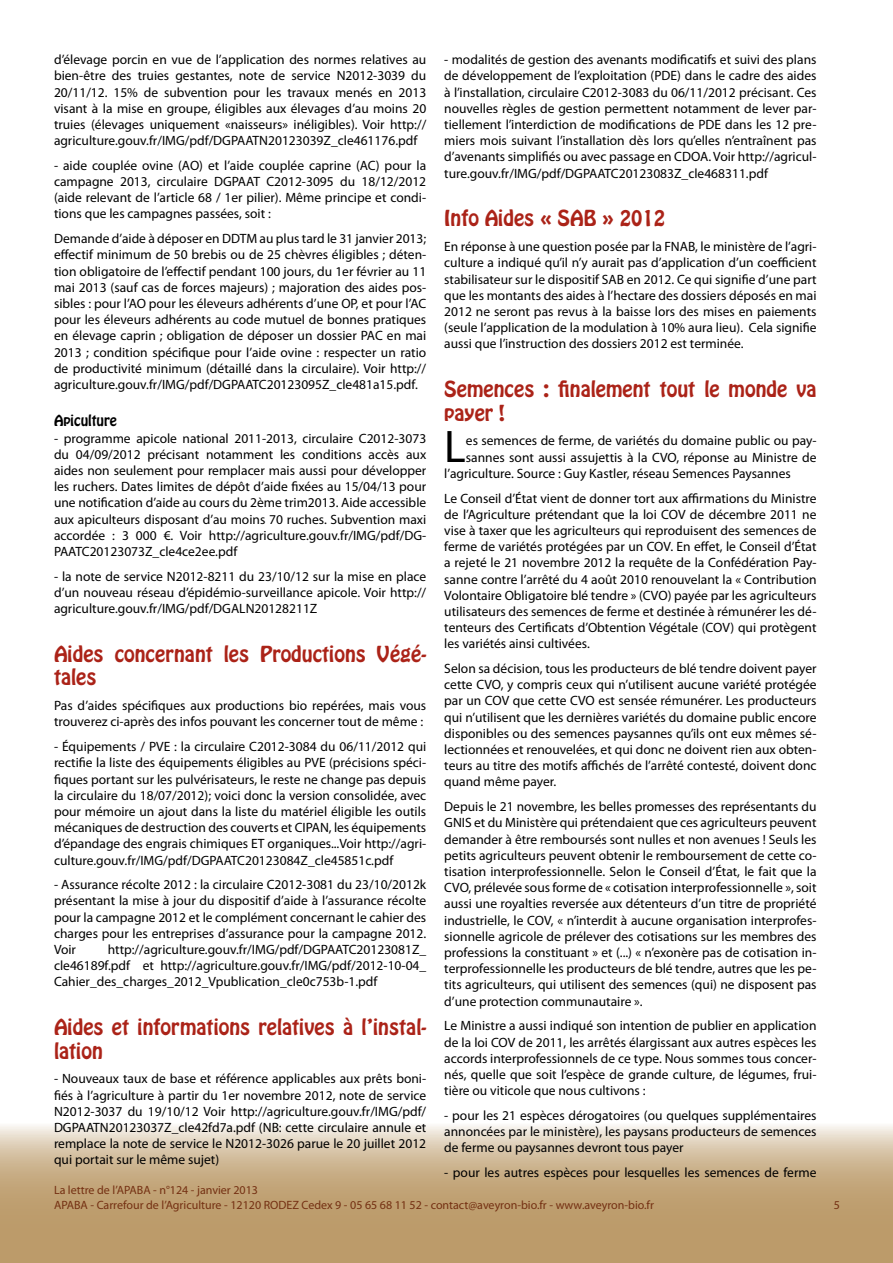
<style>
.page{position:relative;width:893px;height:1263px;background:#fff}
.page>*{position:absolute;margin:0;border:0;box-sizing:border-box;transform-origin:0 0}
.t1{font:45.9px "Myriad Pro";color:#000}
.t2{font:19.5px/23.4px "Hobo Std";color:#ab2318}
.t3{font:13.5px/16.2px "Myriad Pro";color:#000;text-align:justify}
.t4{font:13.5px "Hobo Std";color:#000}
.t5{font:12px/14.4px "Myriad Pro";color:#743012}
</style>
<div class="page">
<svg style="left:0;top:1126px;width:893px;height:137px;background:#c8ae86"></svg>
<p class="t3" style="left:54px;top:51px;width:374px">d’élevage porcin en vue de l’application des normes relatives au bien-être des truies gestantes, note de service N2012-3039 du 20/11/12. 15% de subvention pour les travaux menés en 2013 visant à la mise en groupe, éligibles aux élevages d’au moins 20 truies (élevages uniquement «naisseurs» inéligibles). Voir http:// agriculture.gouv.fr/IMG/pdf/DGPAATN20123039Z_cle461176.pdf</p>
<p class="t3" style="left:54px;top:157px;width:374px">- aide couplée ovine (AO) et l’aide couplée caprine (AC) pour la campagne 2013, circulaire DGPAAT C2012-3095 du 18/12/2012 (aide relevant de l’article 68 / 1er pilier). Même principe et condi&shy;tions que les campagnes passées, soit :</p>
<p class="t3" style="left:54px;top:230px;width:374px">Demande d’aide à déposer en DDTM au plus tard le 31 janvier 2013; effectif minimum de 50 brebis ou de 25 chèvres éligibles ; déten&shy;tion obligatoire de l’effectif pendant 100 jours, du 1er février au 11 mai 2013 (sauf cas de forces majeurs) ; majoration des aides pos&shy;sibles : pour l’AO pour les éleveurs adhérents d’une OP, et pour l’AC pour les éleveurs adhérents au code mutuel de bonnes pratiques en élevage caprin ; obligation de déposer un dossier PAC en mai 2013 ; condition spécifique pour l’aide ovine : respecter un ratio de productivité minimum (détaillé dans la circulaire). Voir http:// agriculture.gouv.fr/IMG/pdf/DGPAATC20123095Z_cle481a15.pdf.</p>
<p class="t4" style="left:54px;top:412px;width:64px">Apiculture</p>
<p class="t3" style="left:54px;top:430px;width:374px">- programme apicole national 2011-2013, circulaire C2012-3073 du 04/09/2012 précisant notamment les conditions accès aux aides non seulement pour remplacer mais aussi pour développer les ruchers. Dates limites de dépôt d’aide fixées au 15/04/13 pour une notification d’aide au cours du 2ème trim2013. Aide accessible aux apiculteurs disposant d’au moins 70 ruches. Subvention maxi accordée : 3 000 €. Voir http://agriculture.gouv.fr/IMG/pdf/DG-PAATC20123073Z_cle4ce2ee.pdf</p>
<p class="t3" style="left:54px;top:568px;width:374px">- la note de service N2012-8211 du 23/10/12 sur la mise en place d’un nouveau réseau d’épidémio-surveillance apicole. Voir http:// agriculture.gouv.fr/IMG/pdf/DGALN20128211Z</p>
<h2 class="t2" style="left:54px;top:643px;width:374px">Aides concernant les Productions Végé&shy;tales</h2>
<p class="t3" style="left:54px;top:697px;width:374px">Pas d’aides spécifiques aux productions bio repérées, mais vous trouverez ci-après des infos pouvant les concerner tout de même :</p>
<p class="t3" style="left:54px;top:738px;width:374px">- Équipements / PVE : la circulaire C2012-3084 du 06/11/2012 qui rectifie la liste des équipements éligibles au PVE (précisions spéci&shy;fiques portant sur les pulvérisateurs, le reste ne change pas depuis la circulaire du 18/07/2012); voici donc la version consolidée, avec pour mémoire un ajout dans la liste du matériel éligible les outils mécaniques de destruction des couverts et CIPAN, les équipements d’épandage des engrais chimiques ET organiques...Voir http://agri&shy;culture.gouv.fr/IMG/pdf/DGPAATC20123084Z_cle45851c.pdf</p>
<p class="t3" style="left:54px;top:876px;width:374px">- Assurance récolte 2012 : la circulaire C2012-3081 du 23/10/2012k présentant la mise à jour du dispositif d’aide à l’assurance récolte pour la campagne 2012 et le complément concernant le cahier des charges pour les entreprises d’assurance pour la campagne 2012.<br>Voir</p>
<p class="t3" style="left:54px;top:941px;width:374px;text-indent:54px">http://agriculture.gouv.fr/IMG/pdf/DGPAATC20123081Z_ cle46189f.pdf et http://agriculture.gouv.fr/IMG/pdf/2012-10-04_ Cahier_des_charges_2012_Vpublication_cle0c753b-1.pdf</p>
<h2 class="t2" style="left:54px;top:1016px;width:374px">Aides et informations relatives à l’instal&shy;lation</h2>
<p class="t3" style="left:54px;top:1070px;width:374px">- Nouveaux taux de base et référence applicables aux prêts boni&shy;fiés à l’agriculture à partir du 1er novembre 2012, note de service N2012-3037 du 19/10/12 Voir http://agriculture.gouv.fr/IMG/pdf/ DGPAATN20123037Z_cle42fd7a.pdf (NB: cette circulaire annule et remplace la note de service le N2012-3026 parue le 20 juillet 2012 qui portait sur le même sujet)</p>
<p class="t3" style="left:444px;top:51px;width:374px">- modalités de gestion des avenants modificatifs et suivi des plans de développement de l’exploitation (PDE) dans le cadre des aides à l’installation, circulaire C2012-3083 du 06/11/2012 précisant. Ces nouvelles règles de gestion permettent notamment de lever par&shy;tiellement l’interdiction de modifications de PDE dans les 12 pre&shy;miers mois suivant l’installation dès lors qu’elles n’entraînent pas d’avenants simplifiés ou avec passage en CDOA. Voir http://agricul&shy;ture.gouv.fr/IMG/pdf/DGPAATC20123083Z_cle468311.pdf</p>
<h2 class="t2" style="left:444px;top:207px;width:222px">Info Aides « SAB » 2012</h2>
<p class="t3" style="left:444px;top:238px;width:374px">En réponse à une question posée par la FNAB, le ministère de l’agri&shy;culture a indiqué qu’il n’y aurait pas d’application d’un coefficient stabilisateur sur le dispositif SAB en 2012. Ce qui signifie d’une part que les montants des aides à l’hectare des dossiers déposés en mai 2012 ne seront pas revus à la baisse lors des mises en paiements (seule l’application de la modulation à 10% aura lieu). Cela signifie aussi que l’instruction des dossiers 2012 est terminée.</p>
<h2 class="t2" style="left:444px;top:378px;width:374px">Semences : finalement tout le monde va payer !</h2>
<h1 class="t1" style="left:444px;top:418px;width:23px">L</h1>
<p class="t3" style="left:466px;top:433px;width:352px">es semences de ferme, de variétés du domaine public ou pay-</p>
<p class="t3" style="left:466px;top:449px;width:352px">sannes sont aussi assujettis à la CVO, réponse au Ministre de</p>
<p class="t3" style="left:444px;top:465px;width:348px">l’agriculture. Source : Guy Kastler, réseau Semences Paysannes</p>
<p class="t3" style="left:444px;top:490px;width:374px">Le Conseil d’État vient de donner tort aux affirmations du Ministre de l’Agriculture prétendant que la loi COV de décembre 2011 ne vise à taxer que les agriculteurs qui reproduisent des semences de ferme de variétés protégées par un COV. En effet, le Conseil d’État a rejeté le 21 novembre 2012 la requête de la Confédération Pay&shy;sanne contre l’arrêté du 4 août 2010 renouvelant la « Contribution Volontaire Obligatoire blé tendre » (CVO) payée par les agriculteurs utilisateurs des semences de ferme et destinée à rémunérer les dé&shy;tenteurs des Certificats d’Obtention Végétale (COV) qui protègent les variétés ainsi cultivées.</p>
<p class="t3" style="left:444px;top:660px;width:374px">Selon sa décision, tous les producteurs de blé tendre doivent payer cette CVO, y compris ceux qui n’utilisent aucune variété protégée par un COV que cette CVO est sensée rémunérer. Les producteurs qui n’utilisent que les dernières variétés du domaine public encore disponibles ou des semences paysannes qu’ils ont eux mêmes sé&shy;lectionnées et renouvelées, et qui donc ne doivent rien aux obten&shy;teurs au titre des motifs affichés de l’arrêté contesté, doivent donc quand même payer.</p>
<p class="t3" style="left:444px;top:798px;width:374px">Depuis le 21 novembre, les belles promesses des représentants du GNIS et du Ministère qui prétendaient que ces agriculteurs peuvent demander à être remboursés sont nulles et non avenues ! Seuls les petits agriculteurs peuvent obtenir le remboursement de cette co&shy;tisation interprofessionnelle. Selon le Conseil d’État, le fait que la CVO, prélevée sous forme de « cotisation interprofessionnelle », soit aussi une royalties reversée aux détenteurs d’un titre de propriété industrielle, le COV, « n’interdit à aucune organisation interprofes&shy;sionnelle agricole de prélever des cotisations sur les membres des professions la constituant » et (...) « n’exonère pas de cotisation in&shy;terprofessionnelle les producteurs de blé tendre, autres que les pe&shy;tits agriculteurs, qui utilisent des semences (qui) ne disposent pas d’une protection communautaire ».</p>
<p class="t3" style="left:444px;top:1017px;width:374px">Le Ministre a aussi indiqué son intention de publier en application de la loi COV de 2011, les arrêtés élargissant aux autres espèces les accords interprofessionnels de ce type. Nous sommes tous concer&shy;nés, quelle que soit l’espèce de grande culture, de légumes, frui&shy;tière ou viticole que nous cultivons :</p>
<p class="t3" style="left:444px;top:1107px;width:374px">- pour les 21 espèces dérogatoires (ou quelques supplémentaires annoncées par le ministère), les paysans producteurs de semences de ferme ou paysannes devront tous payer</p>
<p class="t3" style="left:444px;top:1164px;width:374px">- pour les autres espèces pour lesquelles les semences de ferme</p>
<p class="t5" style="left:54px;top:1183px;width:602px">La lettre de l’APABA - n°124 - janvier 2013<br>APABA - Carrefour de l’Agriculture - 12120 RODEZ Cedex 9 - 05 65 68 11 52 - contact@aveyron-bio.fr - www.aveyron-bio.fr</p>
<p class="t5" style="left:834px;top:1197px;width:8px">5</p>
</div>
